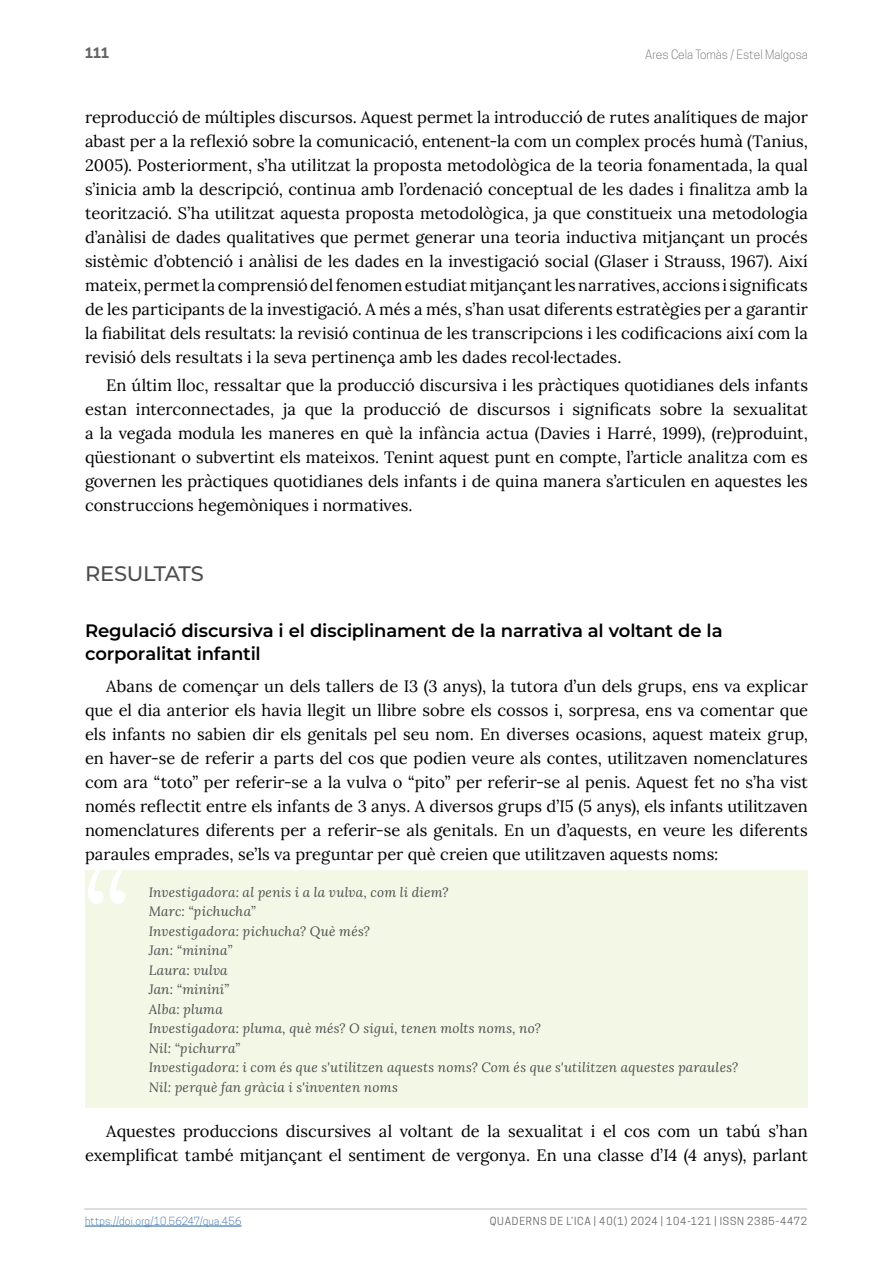
<style>
.page{position:relative;width:893px;height:1263px;background:#fff}
.page>*{position:absolute;margin:0;border:0;box-sizing:border-box;transform-origin:0 0}
.t1{font:124.35px "Lora";color:#fff}
.t2{font:100 21px "Montserrat";letter-spacing:-.015em;color:#4d4d4f}
.t3{font:100 18px/22.5px "Montserrat";letter-spacing:-.01em;color:#000}
.t4{font:16.5px/24px "Lora";color:#000;text-align:justify}
.t5{font:italic 13.5px/19.5px "Lora";letter-spacing:.02em;color:#4d4d4f}
.t6{font:700 13.5px "Cooper Hewitt";color:#636466}
.t7{font:300 12px "Cooper Hewitt";color:#636466}
.t8{font:10.5px "Cooper Hewitt";letter-spacing:.075em;color:#636466}
.t9{font:300 10.5px "Cooper Hewitt";letter-spacing:.02em;color:#215e9e}
</style>
<div class="page">
<hr style="left:85px;top:1226px;width:157px;height:1px;background:#215e9e">
<hr style="left:84px;top:1208px;width:723px;height:2px;background:#d1d3d4">
<div style="left:85px;top:870px;width:723px;height:43px;background:#f3f7e6"></div>
<div style="left:85px;top:909px;width:723px;height:43px;background:#f3f7e6"></div>
<div style="left:85px;top:948px;width:723px;height:43px;background:#f3f7e6"></div>
<div style="left:85px;top:987px;width:723px;height:43px;background:#f3f7e6"></div>
<div style="left:85px;top:1026px;width:723px;height:43px;background:#f3f7e6"></div>
<div style="left:85px;top:1065px;width:723px;height:43px;background:#f3f7e6"></div>
<p class="t6" style="left:85px;top:45px;width:26px">111</p>
<p class="t7" style="left:645px;top:47px;width:164px">Ares Cela Tomàs / Estel Malgosa</p>
<p class="t4" style="left:85px;top:104px;width:724px">reproducció de múltiples discursos. Aquest permet la introducció de rutes analítiques de major abast per a la reflexió sobre la comunicació, entenent-la com un complex procés humà (Tanius, 2005). Posteriorment, s’ha utilitzat la proposta metodològica de la teoria fonamentada, la qual s’inicia amb la descripció, continua amb l’ordenació conceptual de les dades i finalitza amb la teorització. S’ha utilitzat aquesta proposta metodològica, ja que constitueix una metodologia d’anàlisi de dades qualitatives que permet generar una teoria inductiva mitjançant un procés sistèmic d’obtenció i anàlisi de les dades en la investigació social (Glaser i Strauss, 1967). Així mateix, permet la comprensió del fenomen estudiat mitjançant les narratives, accions i significats de les participants de la investigació. A més a més, s’han usat diferents estratègies per a garantir la fiabilitat dels resultats: la revisió continua de les transcripcions i les codificacions així com la revisió dels resultats i la seva pertinença amb les dades recol·lectades.</p>
<p class="t4" style="left:85px;top:372px;width:724px;text-indent:21px">En últim lloc, ressaltar que la producció discursiva i les pràctiques quotidianes dels infants estan interconnectades, ja que la producció de discursos i significats sobre la sexualitat a la vegada modula les maneres en què la infància actua (Davies i Harré, 1999), (re)produint, qüestionant o subvertint els mateixos. Tenint aquest punt en compte, l’article analitza com es governen les pràctiques quotidianes dels infants i de quina manera s’articulen en aquestes les construccions hegemòniques i normatives.</p>
<p class="t2" style="left:85px;top:559px;width:120px">RESULTATS</p>
<p class="t3" style="left:85px;top:619px;width:639px">Regulació discursiva i el disciplinament de la narrativa al voltant de la corporalitat infantil</p>
<p class="t4" style="left:85px;top:673px;width:724px;text-indent:21px">Abans de començar un dels tallers de I3 (3 anys), la tutora d’un dels grups, ens va explicar que el dia anterior els havia llegit un llibre sobre els cossos i, sorpresa, ens va comentar que els infants no sabien dir els genitals pel seu nom. En diverses ocasions, aquest mateix grup, en haver-se de referir a parts del cos que podien veure als contes, utilitzaven nomenclatures com ara “toto” per referir-se a la vulva o “pito” per referir-se al penis. Aquest fet no s’ha vist només reflectit entre els infants de 3 anys. A diversos grups d’I5 (5 anys), els infants utilitzaven nomenclatures diferents per a referir-se als genitals. En un d’aquests, en veure les diferents paraules emprades, se’ls va preguntar per què creien que utilitzaven aquests noms:</p>
<p class="t5" style="left:149px;top:882px;width:591px">Investigadora: al penis i a la vulva, com li diem?<br>Marc: “pichucha”<br>Investigadora: pichucha? Què més?<br>Jan: “minina”<br>Laura: vulva<br>Jan: “minini”<br>Alba: pluma<br>Investigadora: pluma, què més? O sigui, tenen molts noms, no?<br>Nil: “pichurra”<br>Investigadora: i com és que s'utilitzen aquests noms? Com és que s'utilitzen aquestes paraules?<br>Nil: perquè fan gràcia i s'inventen noms</p>
<p class="t4" style="left:85px;top:1118px;width:724px;text-align:right">Aquestes produccions discursives al voltant de la sexualitat i el cos com un tabú s’han exemplificat també mitjançant el sentiment de vergonya. En una classe d’I4 (4 anys), parlant</p>
<h1 class="t1" style="left:82px;top:825px;width:51px">“</h1>
<p class="t9" style="left:85px;top:1215px;width:158px">https://doi.org/10.56247/qua.456</p>
<p class="t8" style="left:490px;top:1215px;width:319px">QUADERNS DE L’ICA | 40(1) 2024 | 104-121 | ISSN 2385-4472</p>
</div>
